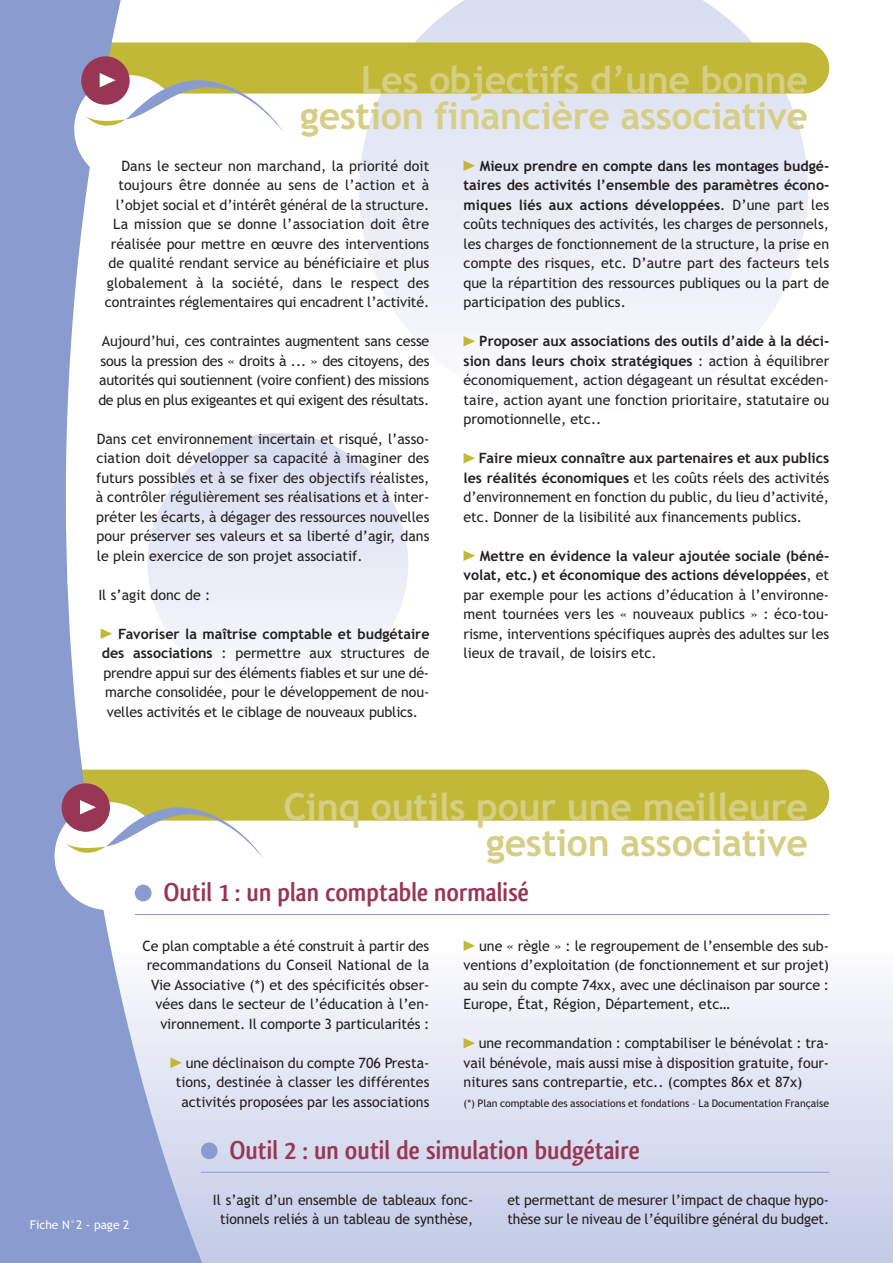
<style>
.page{position:relative;width:893px;height:1263px;background:#fff}
.page>*{position:absolute;margin:0;border:0;box-sizing:border-box;transform-origin:0 0}
.t1{font:700 37.5px/36px "Trebuchet MS";letter-spacing:-.01em;color:#d7ce85;text-align:right}
.t2{font:700 27px "Qlassik";color:#983653}
.t3{font:14.25px/19.5px "Trebuchet MS";color:#231f20;text-align:justify}
.t4{font:700 14.25px "Trebuchet MS";color:#231f20}
.t5{font:12px "Trebuchet MS";color:#fff}
.t6{font:10.5px "Trebuchet MS";letter-spacing:-.005em;color:#231f20}
.s1{font-weight:700}
</style>
<div class="page">
<div style="left:0;top:950px;width:892px;height:313px;background:linear-gradient(to bottom,#fbfbfd,#c2c9e7)"></div>
<hr style="left:201px;top:1172px;width:628px;height:1px;background:#899bcf">
<div style="left:201px;top:1142px;width:17px;height:17px;background:#899bcf;border-radius:50%"></div>
<hr style="left:135px;top:914px;width:694px;height:1px;background:#899bcf">
<svg style="left:463px;top:336px;width:12px;height:10px"></svg>
<svg style="left:463px;top:453px;width:12px;height:10px"></svg>
<svg style="left:463px;top:551px;width:12px;height:10px"></svg>
<svg style="left:463px;top:1038px;width:12px;height:10px"></svg>
<svg style="left:463px;top:941px;width:12px;height:10px"></svg>
<svg style="left:0;top:0;width:211px;height:1263px"></svg>
<svg style="left:0;top:43px;width:829px;height:138px"></svg>
<svg style="left:0;top:770px;width:829px;height:140px"></svg>
<h1 class="t1" style="left:300px;top:65px;width:509px">Les objectifs d’une bonne gestion financière associative</h1>
<p class="t3" style="left:105px;top:157px;width:326px;text-align:right">Dans le secteur non marchand, la priorité doit toujours être donnée au sens de l’action et à l’objet social et d’intérêt général de la structure.<br>La mission que se donne l’association doit être réalisée pour mettre en œuvre des interventions de qualité rendant service au bénéficiaire et plus globalement à la société, dans le respect des contraintes réglementaires qui encadrent l’activité.</p>
<p class="t3" style="left:98px;top:333px;width:333px">Aujourd’hui, ces contraintes augmentent sans cesse sous la pression des « droits à ... » des citoyens, des autorités qui soutiennent (voire confient) des missions de plus en plus exigeantes et qui exigent des résultats.</p>
<p class="t3" style="left:96px;top:430px;width:335px">Dans cet environnement incertain et risqué, l’asso&shy;ciation doit développer sa capacité à imaginer des futurs possibles et à se fixer des objectifs réalistes, à contrôler régulièrement ses réalisations et à inter&shy;préter les écarts, à dégager des ressources nouvelles pour préserver ses valeurs et sa liberté d’agir, dans le plein exercice de son projet associatif.</p>
<p class="t3" style="left:98px;top:586px;width:114px">Il s’agit donc de :</p>
<p class="t4" style="left:118px;top:628px;width:313px">Favoriser la maîtrise comptable et budgétaire</p>
<p class="t3" style="left:102px;top:645px;width:329px"><span class="s1">des associations</span> : permettre aux structures de</p>
<p class="t3" style="left:103px;top:664px;width:327px">prendre appui sur des éléments fiables et sur une dé-</p>
<p class="t3" style="left:105px;top:684px;width:326px">marche consolidée, pour le développement de nou-</p>
<p class="t3" style="left:107px;top:703px;width:313px">velles activités et le ciblage de nouveaux publics.</p>
<p class="t3" style="left:463px;top:157px;width:367px;text-indent:16px"><span class="s1">Mieux prendre en compte dans les montages budgé&shy;taires des activités l’ensemble des paramètres écono&shy;miques liés aux actions développées</span>. D’une part les coûts techniques des activités, les charges de personnels, les charges de fonctionnement de la structure, la prise en compte des risques, etc. D’autre part des facteurs tels que la répartition des ressources publiques ou la part de participation des publics.</p>
<p class="t3" style="left:463px;top:333px;width:367px;text-indent:16px"><span class="s1">Proposer aux associations des outils d’aide à la déci&shy;sion dans leurs choix stratégiques</span> : action à équilibrer économiquement, action dégageant un résultat excéden&shy;taire, action ayant une fonction prioritaire, statutaire ou promotionnelle, etc..</p>
<p class="t3" style="left:463px;top:450px;width:367px;text-indent:15px"><span class="s1">Faire mieux connaître aux partenaires et aux publics les réalités économiques</span> et les coûts réels des activités d’environnement en fonction du public, du lieu d’activité, etc. Donner de la lisibilité aux financements publics.</p>
<p class="t3" style="left:463px;top:547px;width:367px;text-indent:16px"><span class="s1">Mettre en évidence la valeur ajoutée sociale (béné&shy;volat, etc.) et économique des actions développées</span>, et par exemple pour les actions d’éducation à l’environne&shy;ment tournées vers les « nouveaux publics » : éco-tou&shy;risme, interventions spécifiques auprès des adultes sur les lieux de travail, de loisirs etc.</p>
<h1 class="t1" style="left:283px;top:792px;width:526px">Cinq outils pour une meilleure gestion associative</h1>
<h2 class="t2" style="left:164px;top:882px;width:367px">Outil 1 : un plan comptable normalisé</h2>
<p class="t3" style="left:143px;top:937px;width:288px;text-align:right">Ce plan comptable a été construit à partir des recommandations du Conseil National de la Vie Associative (*) et des spécificités obser&shy;vées dans le secteur de l’éducation à l’en&shy;vironnement. Il comporte 3 particularités :</p>
<p class="t3" style="left:176px;top:1054px;width:255px;text-align:right">une déclinaison du compte 706 Presta&shy;tions, destinée à classer les différentes activités proposées par les associations</p>
<p class="t3" style="left:463px;top:937px;width:367px;text-indent:16px">une « règle » : le regroupement de l’ensemble des sub&shy;ventions d’exploitation (de fonctionnement et sur projet) au sein du compte 74xx, avec une déclinaison par source :<br>Europe, État, Région, Département, etc…</p>
<p class="t3" style="left:463px;top:1035px;width:367px;text-indent:15px">une recommandation : comptabiliser le bénévolat : tra&shy;vail bénévole, mais aussi mise à disposition gratuite, four&shy;nitures sans contrepartie, etc.. (comptes 86x et 87x)</p>
<p class="t6" style="left:463px;top:1099px;width:367px">(*) Plan comptable des associations et fondations – La Documentation Française</p>
<p class="t5" style="left:30px;top:1220px;width:101px">Fiche N°2 - page 2</p>
<h2 class="t2" style="left:230px;top:1140px;width:411px">Outil 2 : un outil de simulation budgétaire</h2>
<p class="t3" style="left:213px;top:1191px;width:262px;text-align:center">Il s’agit d’un ensemble de tableaux fonc&shy;tionnels reliés à un tableau de synthèse,</p>
<p class="t3" style="left:507px;top:1191px;width:323px">et permettant de mesurer l’impact de chaque hypo&shy;thèse sur le niveau de l’équilibre général du budget.</p>
</div>
